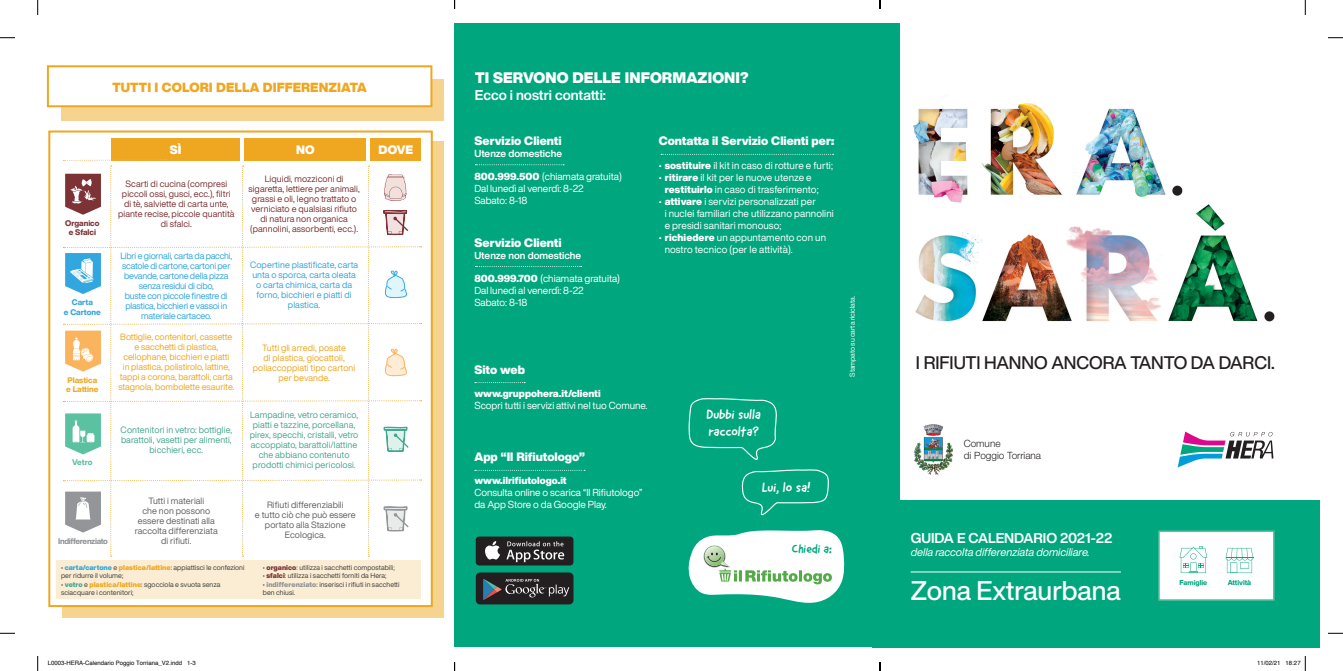
<style>
.page{position:relative;width:1343px;height:671px;background:#fff}
.page>*{position:absolute;margin:0;border:0;box-sizing:border-box;transform-origin:0 0}
.t1{font:500 26.7px "Helvetica Now Display";color:#fff}
.t2{font:500 17.9px "Helvetica Now Display";letter-spacing:-.01em;color:#231f20}
.t3{font:15px "Helvetica Now Display";letter-spacing:.01em;color:#fff}
.t4{font:700 14px "Helvetica Now Display";color:#fff}
.t5{font:13.6px/16.3px "Good Dog New";color:#fff}
.t6{font:13px "Helvetica Now Display";letter-spacing:.01em;color:#efa722}
.t7{font:12.5px "Good Dog New";color:#00a77e}
.t8{font:12px "Helvetica Now Display";color:#fff}
.t9{font:italic 11px "Helvetica Now Display";color:#fff}
.t10{font:10px/12px "Helvetica Now Display";color:#fff}
.t11{font:10px "Helvetica Now Display";color:#fff}
.t12{font:700 10px "Helvetica Now Display";color:#fff}
.t13{font:300 10px/12px "Helvetica Neue LT Std";color:#231f20}
.t14{font:9px/10px "Helvetica Now Display";letter-spacing:.01em;color:#7d3235;text-align:center}
.t15{font:9px/10px "Helvetica Now Display";color:#efa722;text-align:center}
.t16{font:9px/10px "Helvetica Now Display";letter-spacing:.01em;color:#47a890;text-align:center}
.t17{font:9px/10px "Helvetica Now Display";letter-spacing:-.02em;color:#32a6de;text-align:center}
.t18{font:9px/10px "Helvetica Now Display";letter-spacing:.01em;color:#636366;text-align:center}
.t19{font:9px/10px "Helvetica Now Display";letter-spacing:.01em;color:#32a6de;text-align:center}
.t20{font:800 8px/9.6px "Helvetica Now Display";color:#efa722}
.t21{font:800 8px/9.6px "Helvetica Now Display";color:#7d3235;text-align:center}
.t22{font:800 8px "Helvetica Now Display";letter-spacing:-.04em;color:#939598}
.t23{font:800 8px/9.6px "Helvetica Now Display";color:#32a6de;text-align:center}
.t24{font:800 8px "Helvetica Now Display";letter-spacing:-.025em;color:#5ac1a1}
.t25{font:7px/8.4px "Helvetica Now Display";letter-spacing:.01em;color:#3e3e3f}
.t26{font:7px "Helvetica Now Display";letter-spacing:-.005em;color:#fff}
.t27{font:800 7px "Helvetica Now Display";color:#00a77e}
.t28{font:6px "Helvetica";color:#000}
.s1{color:#32a6de}
.s2{color:#efa722}
.s3{color:#47a890}
.s4{color:#7d3235}
.s5{color:#939598}
.s6{font-style:inherit}
</style>
<div class="page">
<div style="left:454px;top:24px;width:445px;height:623px;background:#00a77e"></div>
<svg style="left:475px;top:164px;width:89px;height:1px"></svg>
<svg style="left:475px;top:266px;width:107px;height:1px"></svg>
<svg style="left:475px;top:470px;width:110px;height:1px"></svg>
<svg style="left:475px;top:382px;width:50px;height:1px"></svg>
<div style="left:476px;top:536px;width:97px;height:29px;background:#231f20;border-radius:3px"></div>
<div style="left:476px;top:572px;width:97px;height:32px;background:#231f20;border-radius:4px"></div>
<svg style="left:483px;top:579px;width:86px;height:21px"></svg>
<svg style="left:506px;top:541px;width:58px;height:21px"></svg>
<svg style="left:485px;top:541px;width:15px;height:18px"></svg>
<svg style="left:688px;top:398px;width:89px;height:62px"></svg>
<svg style="left:741px;top:469px;width:88px;height:47px"></svg>
<svg style="left:688px;top:530px;width:156px;height:72px;background:#cae9dc"></svg>
<svg style="left:661px;top:154px;width:172px;height:1px"></svg>
<div style="left:871px;top:500px;width:448px;height:147px;background:#00a77e"></div>
<img style="left:914px;top:425px;width:38px;height:50px">
<img style="left:913px;top:103px;width:362px;height:219px">
<svg style="left:1177px;top:431px;width:96px;height:36px"></svg>
<hr style="left:910px;top:571px;width:210px;height:1px;background:#fff">
<div style="left:1158px;top:530px;width:116px;height:70px;background:#fff;border:2px solid #5ac1a1"></div>
<svg style="left:1179px;top:546px;width:28px;height:27px"></svg>
<svg style="left:1225px;top:548px;width:28px;height:25px"></svg>
<div style="left:62px;top:141px;width:381px;height:477px;background:#f7d390"></div>
<div style="left:48px;top:130px;width:385px;height:477px;background:#fff;border:2px solid #efa722"></div>
<svg style="left:61px;top:79px;width:382px;height:42px;background:#f6d28d"></svg>
<div style="left:48px;top:66px;width:383px;height:40px;background:#fff"></div>
<div style="left:47px;top:65px;width:385px;height:42px;border:2px solid #efa722"></div>
<div style="left:111px;top:138px;width:129px;height:23px;background:#efa722"></div>
<div style="left:245px;top:138px;width:121px;height:23px;background:#efa722"></div>
<div style="left:371px;top:138px;width:50px;height:23px;background:#efa722"></div>
<div style="left:57px;top:560px;width:364px;height:38px;background:#fbedd3"></div>
<svg style="left:63px;top:159px;width:358px;height:397px"></svg>
<svg style="left:0;top:37px;width:15px;height:2px"></svg>
<svg style="left:1328px;top:37px;width:14px;height:2px"></svg>
<svg style="left:0;top:632px;width:15px;height:2px"></svg>
<svg style="left:1328px;top:632px;width:14px;height:2px"></svg>
<svg style="left:37px;top:0;width:2px;height:15px"></svg>
<svg style="left:37px;top:656px;width:2px;height:15px"></svg>
<svg style="left:1304px;top:0;width:2px;height:15px"></svg>
<svg style="left:1304px;top:656px;width:2px;height:15px"></svg>
<h3 class="t6" style="left:112px;top:78px;width:256px">TUTTI I COLORI DELLA DIFFERENZIATA</h3>
<p class="t21" style="left:65px;top:218px;width:36px">Organico e Sfalci</p>
<p class="t23" style="left:64px;top:297px;width:39px">Carta<br>e Cartone</p>
<p class="t20" style="left:66px;top:375px;width:34px">Plastica e Lattine</p>
<p class="t24" style="left:72px;top:457px;width:22px">Vetro</p>
<p class="t8" style="left:170px;top:142px;width:13px">SÌ</p>
<p class="t8" style="left:296px;top:142px;width:20px">NO</p>
<p class="t8" style="left:378px;top:142px;width:36px">DOVE</p>
<p class="t14" style="left:118px;top:179px;width:118px">Scarti di cucina (compresi piccoli ossi, gusci, ecc.), filtri di tè, salviette di carta unte, piante recise, piccole quantità di sfalci.</p>
<p class="t14" style="left:248px;top:174px;width:113px">Liquidi, mozziconi di sigaretta, lettiere per animali, grassi e oli, legno trattato o verniciato e qualsiasi rifiuto di natura non organica (pannolini, assorbenti, ecc.).</p>
<p class="t17" style="left:120px;top:251px;width:113px">Libri e giornali, carta da pacchi, scatole di cartone, cartoni per bevande, cartone della pizza senza residui di cibo,<br>buste con piccole finestre di plastica, bicchieri e vassoi in materiale cartaceo.</p>
<p class="t19" style="left:250px;top:260px;width:110px">Copertine plastificate, carta unta o sporca, carta oleata o carta chimica, carta da forno, bicchieri e piatti di plastica.</p>
<p class="t15" style="left:118px;top:332px;width:117px">Bottiglie, contenitori, cassette e sacchetti di plastica, cellophane, bicchieri e piatti<br>in plastica, polistirolo, lattine, tappi a corona, barattoli, carta stagnola, bombolette esaurite.</p>
<p class="t15" style="left:253px;top:343px;width:104px">Tutti gli arredi, posate<br>di plastica, giocattoli, poliaccoppiati tipo cartoni per bevande.</p>
<p class="t16" style="left:121px;top:424px;width:113px">Contenitori in vetro: bottiglie, barattoli, vasetti per alimenti, bicchieri, ecc.</p>
<p class="t16" style="left:250px;top:410px;width:110px">Lampadine, vetro ceramico, piatti e tazzine, porcellana, pirex, specchi, cristalli, vetro accoppiato, barattoli/lattine che abbiano contenuto prodotti chimici pericolosi.</p>
<p class="t22" style="left:58px;top:535px;width:51px">Indifferenziato</p>
<p class="t18" style="left:135px;top:495px;width:84px">Tutti i materiali<br>che non possono essere destinati alla raccolta differenziata di rifiuti.</p>
<p class="t18" style="left:255px;top:499px;width:102px">Rifiuti differenziabili<br>e tutto ciò che può essere portato alla Stazione<br>Ecologica.</p>
<p class="t25" style="left:61px;top:563px;width:185px">• <span class="s1">carta/cartone</span> e <span class="s2">plastica/lattine</span>: appiattisci le confezioni per ridurre il volume;</p>
<p class="t25" style="left:61px;top:580px;width:161px">• <span class="s3">vetro</span> e <span class="s2">plastica/lattine</span>: sgocciola e svuota senza sciacquare i contenitori;</p>
<p class="t25" style="left:263px;top:563px;width:133px">• <span class="s4">organico</span>: utilizza i sacchetti compostabili;</p>
<p class="t25" style="left:263px;top:571px;width:125px">• <span class="s4">sfalci</span>: utilizza i sacchetti forniti da Hera;</p>
<p class="t25" style="left:263px;top:580px;width:138px">• <span class="s5">indifferenziato</span>: inserisci i rifiuti in sacchetti ben chiusi.</p>
<h3 class="t3" style="left:475px;top:67px;width:275px">TI SERVONO DELLE INFORMAZIONI?</h3>
<h3 class="t4" style="left:475px;top:85px;width:133px">Ecco i nostri contatti:</h3>
<p class="t8" style="left:474px;top:132px;width:89px">Servizio Clienti</p>
<p class="t12" style="left:474px;top:146px;width:89px">Utenze domestiche</p>
<p class="t10" style="left:474px;top:170px;width:149px"><span class="s6">800.999.500</span> (chiamata gratuita)<br>Dal lunedì al venerdì: 8-22<br>Sabato: 8-18</p>
<p class="t8" style="left:474px;top:234px;width:89px">Servizio Clienti</p>
<p class="t12" style="left:474px;top:249px;width:108px">Utenze non domestiche</p>
<p class="t10" style="left:474px;top:272px;width:147px"><span class="s6">800.999.700</span> (chiamata gratuita)<br>Dal lunedì al venerdì: 8-22<br>Sabato: 8-18</p>
<p class="t8" style="left:658px;top:132px;width:177px">Contatta il Servizio Clienti per:</p>
<p class="t10" style="left:658px;top:159px;width:176px">• <span class="s6">sostituire</span> il kit in caso di rotture e furti;</p>
<p class="t10" style="left:664px;top:171px;width:155px;text-indent:-6px">• <span class="s6">ritirare</span> il kit per le nuove utenze e <span class="s6">restituirlo</span> in caso di trasferimento;</p>
<p class="t10" style="left:664px;top:195px;width:171px;text-indent:-6px">• <span class="s6">attivare</span> i servizi personalizzati per<br>i nuclei familiari che utilizzano pannolini e presidi sanitari monouso;</p>
<p class="t10" style="left:664px;top:231px;width:163px;text-indent:-6px">• <span class="s6">richiedere</span> un appuntamento con un nostro tecnico (per le attività).</p>
<p class="t8" style="left:474px;top:361px;width:52px">Sito web</p>
<p class="t11" style="left:474px;top:386px;width:128px">www.gruppohera.it/clienti</p>
<p class="t10" style="left:474px;top:399px;width:174px">Scopri tutti i servizi attivi nel tuo Comune.</p>
<p class="t8" style="left:474px;top:448px;width:112px">App “Il Rifiutologo”</p>
<p class="t11" style="left:474px;top:473px;width:94px">www.ilrifiutologo.it</p>
<p class="t10" style="left:474px;top:486px;width:169px">Consulta online o scarica “Il Rifiutologo” da App Store o da Google Play.</p>
<h3 class="t5" style="left:706px;top:406px;width:56px">Dubbi sulla raccolta?</h3>
<h3 class="t5" style="left:761px;top:479px;width:50px">Lui, lo sa!</h3>
<p class="t7" style="left:792px;top:540px;width:41px">Chiedi a:</p>
<p class="t26" style="left:847px;top:376px;width:82px;rotate:-90deg">Stampato su carta riciclata.</p>
<h2 class="t2" style="left:916px;top:350px;width:360px">I RIFIUTI HANNO ANCORA TANTO DA DARCI.</h2>
<p class="t13" style="left:963px;top:437px;width:79px">Comune<br>di Poggio Torriana</p>
<h3 class="t4" style="left:910px;top:529px;width:203px">GUIDA E CALENDARIO 2021-22</h3>
<p class="t9" style="left:910px;top:545px;width:180px">della raccolta differenziata domiciliare.</p>
<h1 class="t1" style="left:910px;top:572px;width:212px">Zona Extraurbana</h1>
<p class="t27" style="left:1179px;top:577px;width:29px">Famiglie</p>
<p class="t27" style="left:1227px;top:577px;width:25px">Attività</p>
<p class="t28" style="left:48px;top:658px;width:150px">L0003-HERA-Calendario Poggio Torriana_V2.indd 1-3</p>
<p class="t28" style="left:1257px;top:658px;width:45px">11/02/21 18:27</p>
</div>
